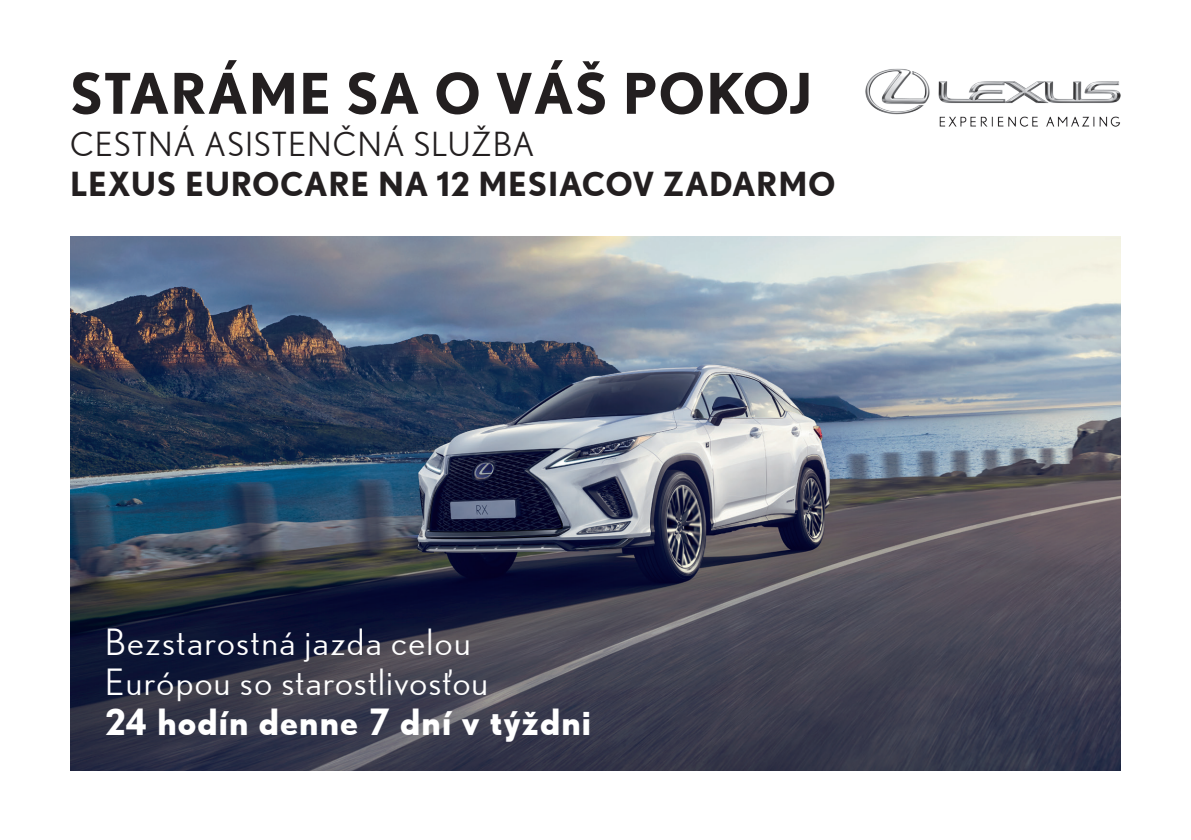
<style>
.page{position:relative;width:1191px;height:840px;background:#fff}
.page>*{position:absolute;margin:0;border:0;box-sizing:border-box;transform-origin:0 0}
.t1{font:700 56px "Nobel WGL";letter-spacing:.02em;color:#231f20}
.t2{font:36px/40px "Nobel WGL";letter-spacing:.035em;color:#fff}
.t3{font:700 36px "Nobel WGL";letter-spacing:.03em;color:#fff}
.t4{font:700 33px "Nobel WGL";letter-spacing:.02em;color:#231f20}
.t5{font:33px "Nobel WGL";letter-spacing:.04em;color:#231f20}
</style>
<div class="page">
<img style="left:70px;top:236px;width:1051px;height:533px">
<img style="left:865px;top:68px;width:256px;height:59px">
<h1 class="t1" style="left:70px;top:50px;width:744px">STARÁME SA O VÁŠ POKOJ</h1>
<p class="t5" style="left:70px;top:121px;width:466px">Cestná asistenčná služba</p>
<p class="t4" style="left:70px;top:158px;width:767px">LEXUS EUROCARE NA 12 MESIACOV ZADARMO</p>
<p class="t2" style="left:105px;top:620px;width:385px">Bezstarostná jazda celou<br>Európou so starostlivosťou</p>
<p class="t3" style="left:105px;top:693px;width:487px">24 HODÍN DENNE 7 DNÍ V TÝŽDNI</p>
</div>
